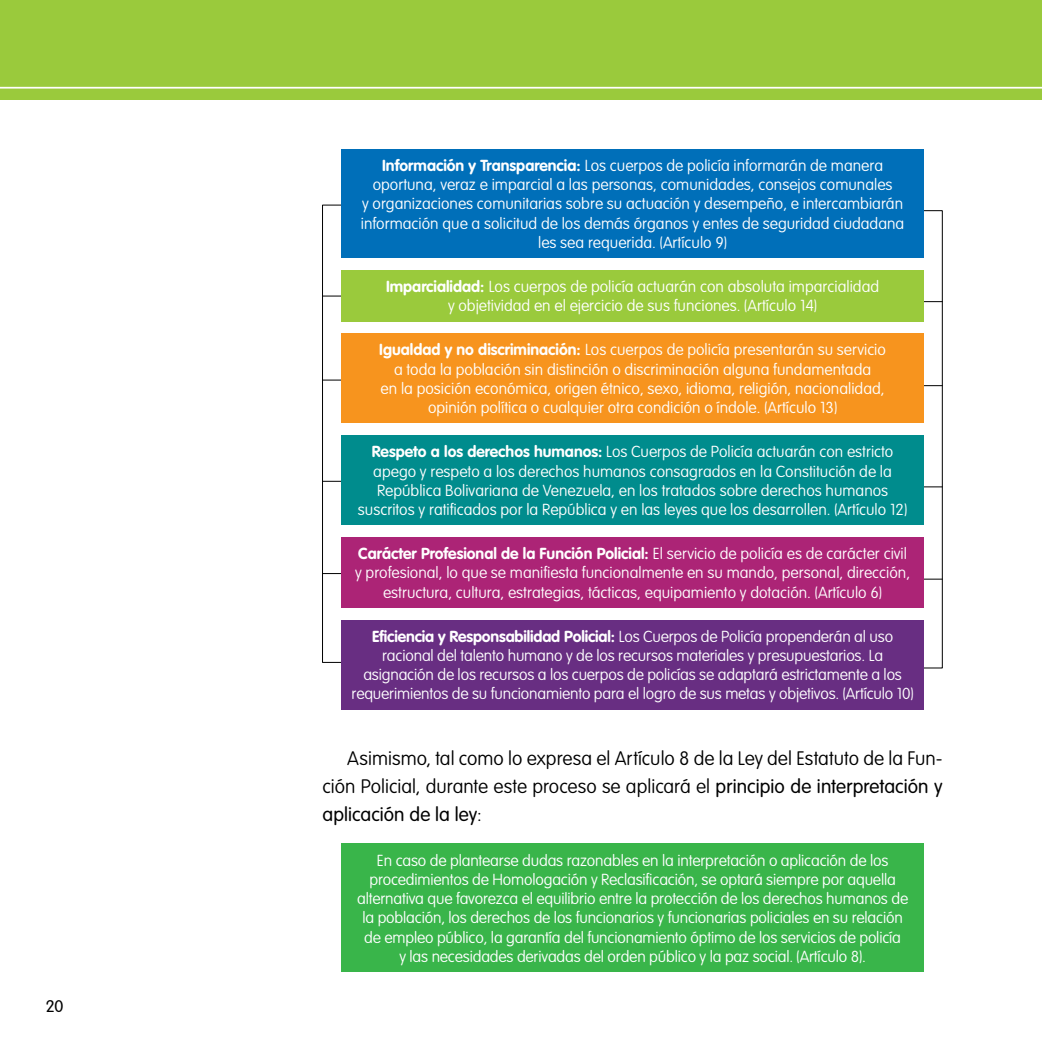
<style>
.page{position:relative;width:1042px;height:1042px;background:#fff}
.page>*{position:absolute;margin:0;border:0;box-sizing:border-box;transform-origin:0 0}
.t1{font:100 19.25px/28px "VAG Rounded Std";color:#000;text-align:justify}
.t2{font:300 16.62px "VAG Rounded Std";color:#000}
.t3{font:100 15.75px/19.2px "VAG Rounded Std";color:#fff;text-align:center}
.s1{font-weight:700}
.s2{font-weight:300}
</style>
<div class="page">
<div style="left:0;top:0;width:1042px;height:99px;background:#9aca3c"></div>
<hr style="left:0;top:87px;width:1042px;height:2px;background:#fff">
<div style="left:913px;top:210px;width:30px;height:458px;border:1px solid #000"></div>
<svg style="left:923px;top:301px;width:19px;height:1px"></svg>
<svg style="left:923px;top:385px;width:19px;height:1px"></svg>
<svg style="left:923px;top:486px;width:19px;height:1px"></svg>
<svg style="left:923px;top:579px;width:19px;height:1px"></svg>
<div style="left:322px;top:205px;width:30px;height:458px;border:1px solid #000"></div>
<svg style="left:322px;top:296px;width:20px;height:1px"></svg>
<svg style="left:322px;top:380px;width:20px;height:1px"></svg>
<svg style="left:322px;top:481px;width:20px;height:1px"></svg>
<svg style="left:322px;top:573px;width:20px;height:1px"></svg>
<div style="left:342px;top:149px;width:581px;height:109px;background:#006fb9"></div>
<div style="left:342px;top:270px;width:581px;height:51px;background:#9aca3c"></div>
<div style="left:342px;top:333px;width:581px;height:90px;background:#f7941e"></div>
<div style="left:342px;top:435px;width:581px;height:90px;background:#008c8d"></div>
<div style="left:342px;top:537px;width:581px;height:70px;background:#ac2476"></div>
<div style="left:342px;top:620px;width:581px;height:89px;background:#682e82"></div>
<div style="left:342px;top:843px;width:581px;height:129px;background:#39b54a"></div>
<p class="t2" style="left:46px;top:997px;width:19px">20</p>
<p class="t3" style="left:361px;top:156px;width:545px"><span class="s1">Información y Transparencia:</span> Los cuerpos de policía informarán de manera oportuna, veraz e imparcial a las personas, comunidades, consejos comunales<br>y organizaciones comunitarias sobre su actuación y desempeño, e intercambiarán información que a solicitud de los demás órganos y entes de seguridad ciudadana les sea requerida. (Artículo 9)</p>
<p class="t3" style="left:386px;top:277px;width:494px"><span class="s1">Imparcialidad:</span> Los cuerpos de policía actuarán con absoluta imparcialidad y objetividad en el ejercicio de sus funciones. (Artículo 14)</p>
<p class="t3" style="left:379px;top:341px;width:508px"><span class="s1">Igualdad y no discriminación:</span> Los cuerpos de policía presentarán su servicio a toda la población sin distinción o discriminación alguna fundamentada<br>en la posición económica, origen étnico, sexo, idioma, religión, nacionalidad, opinión política o cualquier otra condición o índole. (Artículo 13)</p>
<p class="t3" style="left:358px;top:443px;width:551px"><span class="s1">Respeto a los derechos humanos:</span> Los Cuerpos de Policía actuarán con estricto apego y respeto a los derechos humanos consagrados en la Constitución de la República Bolivariana de Venezuela, en los tratados sobre derechos humanos suscritos y ratificados por la República y en las leyes que los desarrollen. (Artículo 12)</p>
<p class="t3" style="left:355px;top:544px;width:556px"><span class="s1">Carácter Profesional de la Función Policial:</span> El servicio de policía es de carácter civil y profesional, lo que se manifiesta funcionalmente en su mando, personal, dirección, estructura, cultura, estrategias, tácticas, equipamiento y dotación. (Artículo 6)</p>
<p class="t3" style="left:351px;top:627px;width:564px"><span class="s1">Eficiencia y Responsabilidad Policial:</span> Los Cuerpos de Policía propenderán al uso racional del talento humano y de los recursos materiales y presupuestarios. La asignación de los recursos a los cuerpos de policías se adaptará estrictamente a los requerimientos de su funcionamiento para el logro de sus metas y objetivos. (Artículo 10)</p>
<p class="t1" style="left:322px;top:745px;width:622px;text-indent:25px">Asimismo, tal como lo expresa el Artículo 8 de la Ley del Estatuto de la Fun&shy;ción Policial, durante este proceso se aplicará el <span class="s2">principio de interpretación y aplicación de la ley</span>:</p>
<p class="t3" style="left:357px;top:851px;width:553px">En caso de plantearse dudas razonables en la interpretación o aplicación de los procedimientos de Homologación y Reclasificación, se optará siempre por aquella alternativa que favorezca el equilibrio entre la protección de los derechos humanos de la población, los derechos de los funcionarios y funcionarias policiales en su relación de empleo público, la garantía del funcionamiento óptimo de los servicios de policía<br>y las necesidades derivadas del orden público y la paz social. (Artículo 8).</p>
</div>
